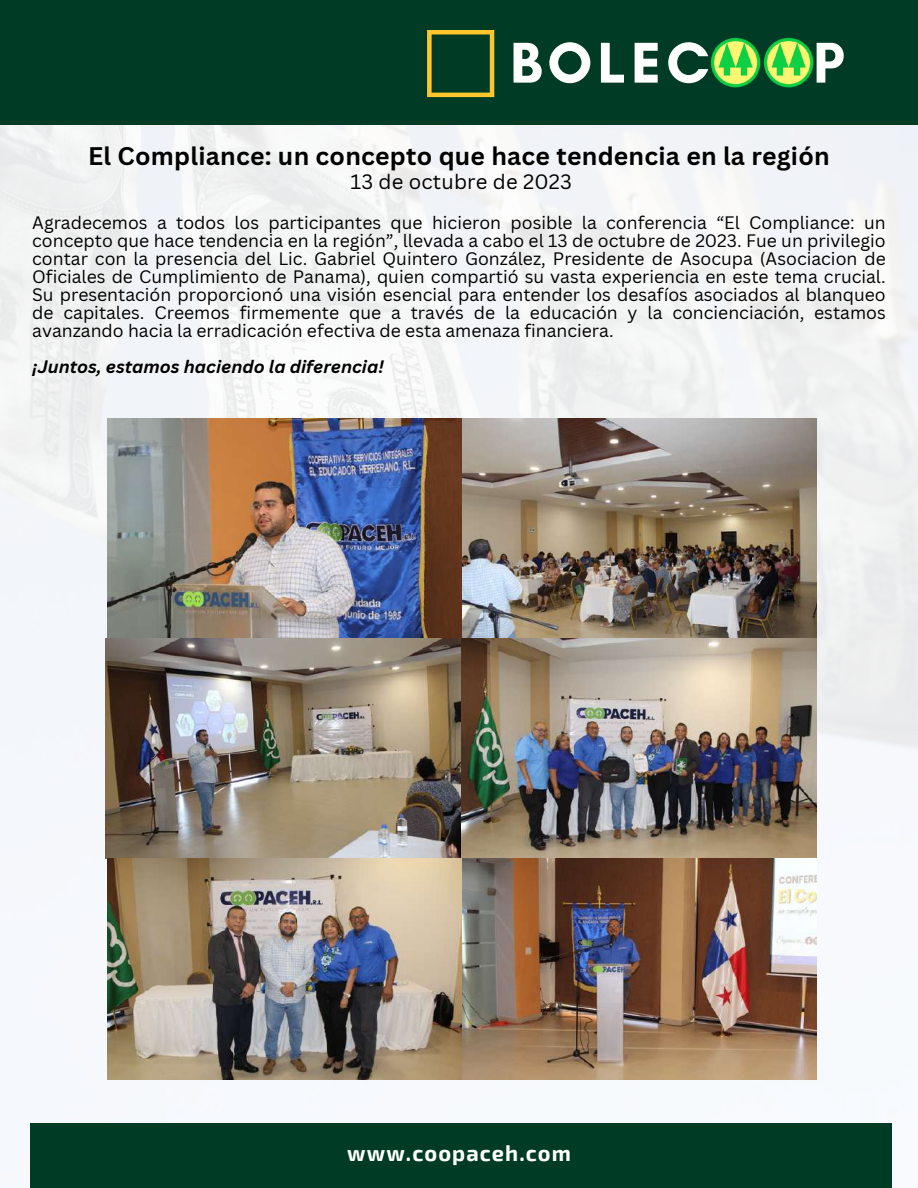
<style>
.page{position:relative;width:918px;height:1188px;background:#fff}
.page>*{position:absolute;margin:0;border:0;box-sizing:border-box;transform-origin:0 0}
.t1{font:700 58.5px "Glacial Indifference";letter-spacing:.085em;color:#fff}
.t2{font:700 24.75px "Canva Sans";letter-spacing:.01em;color:#000}
.t3{font:700 21.75px "Exo 2";letter-spacing:.05em;color:#fff}
.t4{font:20.25px "Canva Sans";letter-spacing:.01em;color:#000}
.t5{font:17.55px/18px "Canva Sans";color:#000;text-align:justify}
.t6{font:italic 700 17.55px "Canva Sans";color:#000}
</style>
<div class="page">
<img style="left:0;top:124px;width:918px;height:1064px">
<div style="left:0;top:0;width:918px;height:124px;background:#003c25"></div>
<img style="left:711px;top:37px;width:49px;height:50px">
<img style="left:764px;top:37px;width:49px;height:50px">
<svg style="left:427px;top:30px;width:67px;height:67px"></svg>
<div style="left:31px;top:1123px;width:861px;height:65px;background:#003c25"></div>
<img style="left:106px;top:418px;width:356px;height:661px">
<img style="left:463px;top:418px;width:354px;height:220px">
<img style="left:461px;top:638px;width:356px;height:221px">
<img style="left:463px;top:859px;width:354px;height:220px">
<h1 class="t1" style="left:510px;top:27px;width:201px">BOLEC</h1>
<h1 class="t1" style="left:813px;top:27px;width:33px">P</h1>
<h2 class="t2" style="left:88px;top:138px;width:743px">El Compliance: un concepto que hace tendencia en la región</h2>
<p class="t4" style="left:350px;top:167px;width:223px">13 de octubre de 2023</p>
<p class="t5" style="left:32px;top:213px;width:855px">Agradecemos a todos los participantes que hicieron posible la conferencia “El Compliance: un concepto que hace tendencia en la región”, llevada a cabo el 13 de octubre de 2023. Fue un privilegio contar con la presencia del Lic. Gabriel Quintero González, Presidente de Asocupa (Asociacion de Oficiales de Cumplimiento de Panama), quien compartió su vasta experiencia en este tema crucial.<br>Su presentación proporcionó una visión esencial para entender los desafíos asociados al blanqueo de capitales. Creemos firmemente que a través de la educación y la concienciación, estamos avanzando hacia la erradicación efectiva de esta amenaza financiera.</p>
<p class="t6" style="left:32px;top:354px;width:353px">¡Juntos, estamos haciendo la diferencia!</p>
<p class="t3" style="left:347px;top:1139px;width:225px">www.coopaceh.com</p>
</div>
